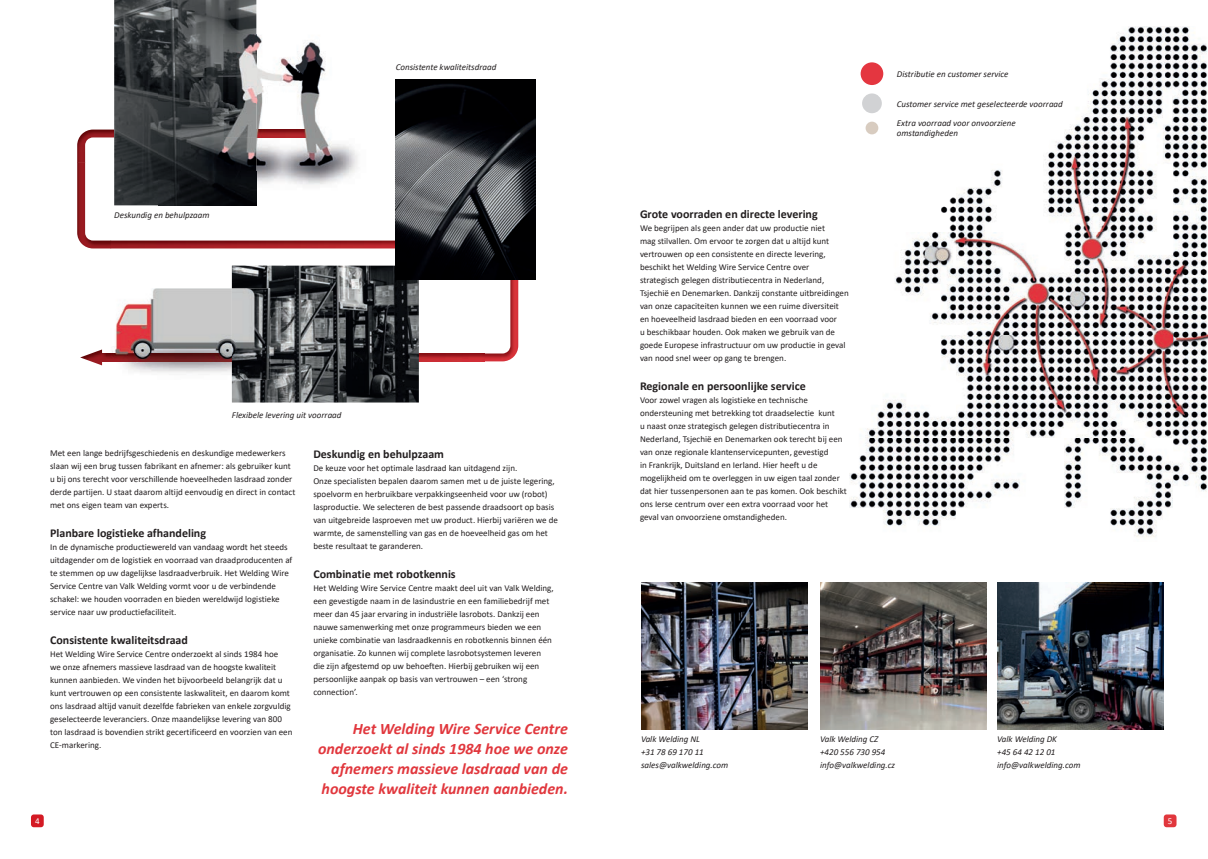
<style>
.page{position:relative;width:1208px;height:859px;background:#fff}
.page>*{position:absolute;margin:0;border:0;box-sizing:border-box;transform-origin:0 0}
.t1{font:italic 700 16px/20px "Calibri";color:#e1373d;text-align:right}
.t2{font:700 12px "Calibri";color:#231f20}
.t3{font:9px/13px "Calibri";color:#231f20}
.t4{font:italic 9px/13px "Calibri";color:#231f20}
.t5{font:9px "Calibri";color:#fff}
</style>
<div class="page">
<div style="left:31px;top:814px;width:13px;height:13px;background:#d41a24;border-radius:3px"></div>
<div style="left:1163px;top:814px;width:13px;height:13px;background:#e1373d;border-radius:3px"></div>
<img style="left:849px;top:27px;width:359px;height:510px">
<img style="left:641px;top:582px;width:166px;height:147px">
<img style="left:820px;top:582px;width:166px;height:147px">
<img style="left:997px;top:582px;width:166px;height:147px">
<div style="left:806px;top:0;width:167px;height:155px;background:#fff"></div>
<div style="left:860px;top:62px;width:23px;height:23px;background:#e43640;border-radius:50%"></div>
<div style="left:862px;top:93px;width:20px;height:20px;background:#d1d2d4;border-radius:50%"></div>
<div style="left:865px;top:122px;width:13px;height:12px;background:#d8ccc0;border-radius:50%"></div>
<img style="left:77px;top:130px;width:37px;height:32px">
<img style="left:77px;top:162px;width:34px;height:86px">
<img style="left:111px;top:241px;width:285px;height:21px">
<img style="left:484px;top:279px;width:34px;height:82px">
<svg style="left:102px;top:353px;width:6px;height:8px"></svg>
<img style="left:419px;top:353px;width:66px;height:8px">
<img style="left:80px;top:349px;width:22px;height:16px">
<img style="left:114px;top:0;width:142px;height:205px">
<img style="left:158px;top:35px;width:200px;height:171px">
<img style="left:256px;top:130px;width:58px;height:7px">
<img style="left:158px;top:35px;width:98px;height:170px">
<img style="left:232px;top:266px;width:187px;height:136px">
<img style="left:396px;top:79px;width:139px;height:200px">
<img style="left:108px;top:288px;width:162px;height:92px">
<img style="left:108px;top:353px;width:124px;height:8px">
<p class="t4" style="left:114px;top:208px;width:97px">Deskundig en behulpzaam</p>
<p class="t4" style="left:396px;top:60px;width:102px">Consistente kwaliteitsdraad</p>
<p class="t4" style="left:232px;top:408px;width:111px">Flexibele levering uit voorraad</p>
<p class="t3" style="left:50px;top:446px;width:247px">Met een lange bedrijfsgeschiedenis en deskundige medewerkers slaan wij een brug tussen fabrikant en afnemer: als gebruiker kunt u bij ons terecht voor verschillende hoeveelheden lasdraad zonder derde partijen. U staat daarom altijd eenvoudig en direct in contact met ons eigen team van experts.</p>
<h2 class="t2" style="left:50px;top:524px;width:157px">Planbare logistieke afhandeling</h2>
<p class="t3" style="left:50px;top:540px;width:244px">In de dynamische productiewereld van vandaag wordt het steeds uitdagender om de logistiek en voorraad van draadproducenten af te stemmen op uw dagelijkse lasdraadverbruik. Het Welding Wire Service Centre van Valk Welding vormt voor u de verbindende schakel: we houden voorraden en bieden wereldwijd logistieke service naar uw productiefaciliteit.</p>
<h2 class="t2" style="left:50px;top:631px;width:139px">Consistente kwaliteitsdraad</h2>
<p class="t3" style="left:50px;top:647px;width:244px">Het Welding Wire Service Centre onderzoekt al sinds 1984 hoe<br>we onze afnemers massieve lasdraad van de hoogste kwaliteit kunnen aanbieden. We vinden het bijvoorbeeld belangrijk dat u kunt vertrouwen op een consistente laskwaliteit, en daarom komt ons lasdraad altijd vanuit dezelfde fabrieken van enkele zorgvuldig geselecteerde leveranciers. Onze maandelijkse levering van 800 ton lasdraad is bovendien strikt gecertificeerd en voorzien van een CE-markering.</p>
<h2 class="t2" style="left:313px;top:445px;width:132px">Deskundig en behulpzaam</h2>
<p class="t3" style="left:313px;top:461px;width:246px">De keuze voor het optimale lasdraad kan uitdagend zijn.<br>Onze specialisten bepalen daarom samen met u de juiste legering, spoelvorm en herbruikbare verpakkingseenheid voor uw (robot) lasproductie. We selecteren de best passende draadsoort op basis van uitgebreide lasproeven met uw product. Hierbij variëren we de warmte, de samenstelling van gas en de hoeveelheid gas om het beste resultaat te garanderen.</p>
<h2 class="t2" style="left:313px;top:565px;width:144px">Combinatie met robotkennis</h2>
<p class="t3" style="left:313px;top:581px;width:242px">Het Welding Wire Service Centre maakt deel uit van Valk Welding, een gevestigde naam in de lasindustrie en een familiebedrijf met meer dan 45 jaar ervaring in industriële lasrobots. Dankzij een nauwe samenwerking met onze programmeurs bieden we een unieke combinatie van lasdraadkennis en robotkennis binnen één organisatie. Zo kunnen wij complete lasrobotsystemen leveren die zijn afgestemd op uw behoeften. Hierbij gebruiken wij een persoonlijke aanpak op basis van vertrouwen – een ‘strong connection’.</p>
<h1 class="t1" style="left:318px;top:718px;width:251px">Het Welding Wire Service Centre onderzoekt al sinds 1984 hoe we onze afnemers massieve lasdraad van de hoogste kwaliteit kunnen aanbieden.</h1>
<h2 class="t2" style="left:640px;top:205px;width:179px">Grote voorraden en directe levering</h2>
<p class="t3" style="left:640px;top:221px;width:210px">We begrijpen als geen ander dat uw productie niet<br>mag stilvallen. Om ervoor te zorgen dat u altijd kunt vertrouwen op een consistente en directe levering, beschikt het Welding Wire Service Centre over strategisch gelegen distributiecentra in Nederland, Tsjechië en Denemarken. Dankzij constante uitbreidingen van onze capaciteiten kunnen we een ruime diversiteit en hoeveelheid lasdraad bieden en een voorraad voor<br>u beschikbaar houden. Ook maken we gebruik van de goede Europese infrastructuur om uw productie in geval van nood snel weer op gang te brengen.</p>
<h2 class="t2" style="left:640px;top:377px;width:167px">Regionale en persoonlijke service</h2>
<p class="t3" style="left:640px;top:393px;width:208px">Voor zowel vragen als logistieke en technische ondersteuning met betrekking tot draadselectie kunt<br>u naast onze strategisch gelegen distributiecentra in Nederland, Tsjechië en Denemarken ook terecht bij een van onze regionale klantenservicepunten, gevestigd<br>in Frankrijk, Duitsland en Ierland. Hier heeft u de mogelijkheid om te overleggen in uw eigen taal zonder dat hier tussenpersonen aan te pas komen. Ook beschikt ons Ierse centrum over een extra voorraad voor het geval van onvoorziene omstandigheden.</p>
<p class="t4" style="left:897px;top:67px;width:113px">Distributie en customer service</p>
<p class="t4" style="left:897px;top:93px;width:167px;line-height:19.7px">Customer service met geselecteerde voorraad<br>Extra voorraad voor onvoorziene</p>
<p class="t4" style="left:897px;top:126px;width:63px">omstandigheden</p>
<p class="t4" style="left:641px;top:732px;width:89px">Valk Welding NL<br>+31 78 69 170 11 sales@valkwelding.com</p>
<p class="t4" style="left:820px;top:732px;width:77px">Valk Welding CZ +420 556 730 954 info@valkwelding.cz</p>
<p class="t4" style="left:997px;top:732px;width:85px">Valk Welding DK<br>+45 64 42 12 01 info@valkwelding.com</p>
<p class="t5" style="left:35px;top:815px;width:6px">4</p>
<p class="t5" style="left:1167px;top:815px;width:6px">5</p>
</div>
